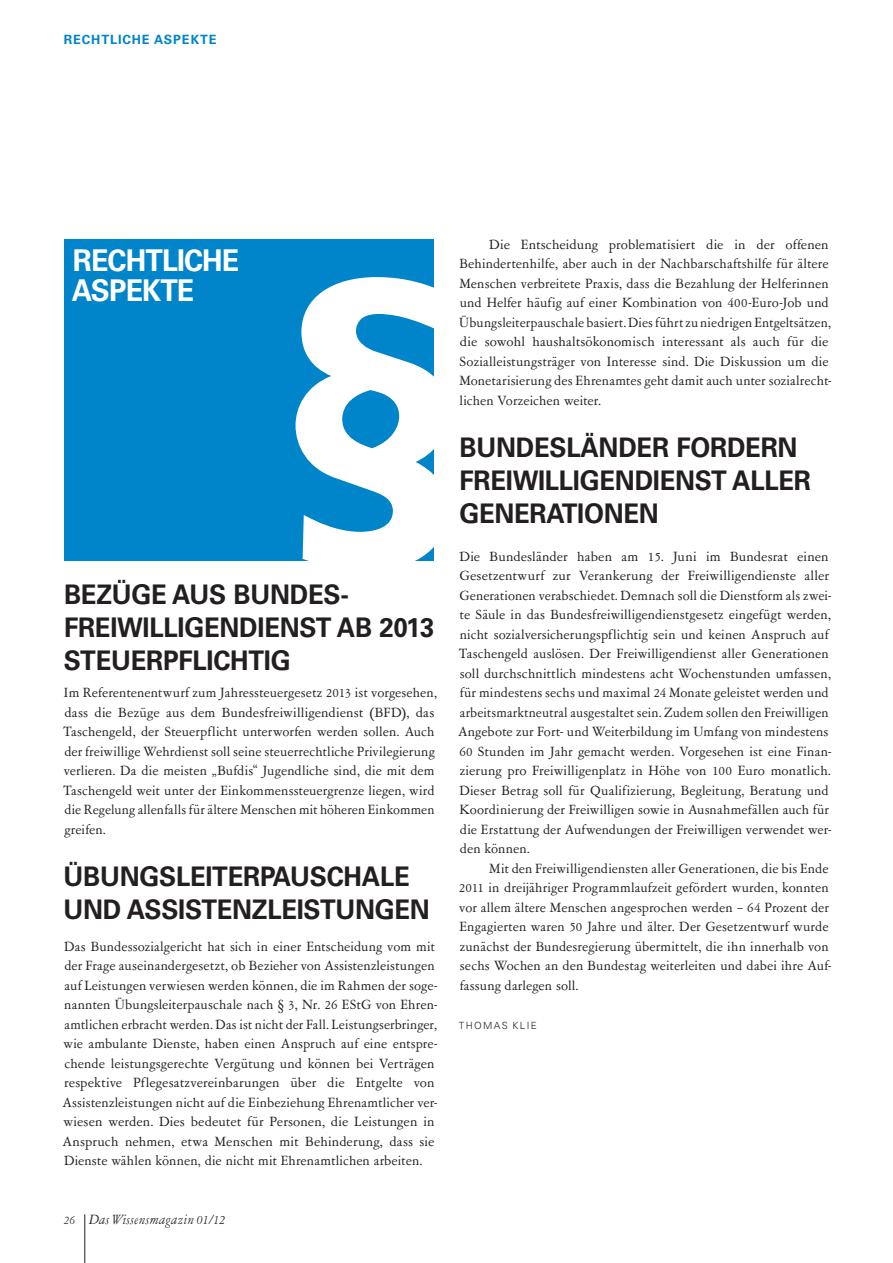
<style>
.page{position:relative;width:893px;height:1263px;background:#fff}
.page>*{position:absolute;margin:0;border:0;box-sizing:border-box;transform-origin:0 0}
.Head_klein{font:700 30px "Univers LT";letter-spacing:-.03em;color:#fff;scale:.95 1}
.Head_XS{font:700 27px/33px "Univers LT";letter-spacing:-.01em;color:#231f20;scale:.95 1}
.Fließtext{font:15px/19.5px "Garamont Amst SB Rom";letter-spacing:.005em;color:#231f20}
.Fließtext_Einzug{font:15px/19.5px "Garamont Amst SB Rom";letter-spacing:.005em;color:#231f20}
.t1{font:italic 15px "Garamont Amst SB";letter-spacing:.04em;color:#231f20}
.Kopf_rechts{font:700 12.75px "Univers LT";letter-spacing:.07em;color:#0084ca}
.Fließtext-2{font:300 9.9px "Univers LT";letter-spacing:.13em;color:#231f20}
.s1{font-size:13.5px}
</style>
<div class="page">
<hr style="left:84px;top:1214px;width:1px;height:49px;background:#231f20">
<div style="left:64px;top:239px;width:370px;height:322px;background:#0084ca"></div>
<svg style="left:296px;top:277px;width:138px;height:284px"></svg>
<p class="Kopf_rechts" style="left:64px;top:32px;width:154px">RECHTLICHE ASPEKTE</p>
<p class="Head_klein" style="left:73px;top:243px;width:177px">RECHTLICHE</p>
<p class="Head_klein" style="left:72px;top:273px;width:131px">ASPEKTE</p>
<p class="Head_XS" style="left:64px;top:578px;width:391px">BEZÜGE AUS BUNDES-<br>FREIWILLIGENDIENST AB 2013<br>STEUERPFLICHTIG</p>
<p class="Fließtext" style="left:63px;top:683px;width:375px">Im Referentenentwurf zum Jahressteuergesetz 2013 ist vorgesehen, dass die Bezüge aus dem Bundesfreiwilligendienst (BFD), das Taschengeld, der Steuerpflicht unterworfen werden sollen. Auch der freiwillige Wehrdienst soll seine steuerrechtliche Privilegierung verlieren. Da die meisten „Bufdis“ Jugendliche sind, die mit dem Taschengeld weit unter der Einkommenssteuergrenze liegen, wird die Regelung allenfalls für ältere Menschen mit höheren Einkommen greifen.</p>
<p class="Head_XS" style="left:64px;top:860px;width:387px">ÜBUNGSLEITERPAUSCHALE<br>UND ASSISTENZLEISTUNGEN</p>
<p class="Fließtext" style="left:63px;top:937px;width:377px">Das Bundessozialgericht hat sich in einer Entscheidung vom mit der Frage auseinandergesetzt, ob Bezieher von Assistenzleistungen auf Leistungen verwiesen werden können, die im Rahmen der soge&shy;nannten Übungsleiterpauschale nach § 3, Nr. 26 EStG von Ehren&shy;amtlichen erbracht werden. Das ist nicht der Fall. Leistungserbringer, wie ambulante Dienste, haben einen Anspruch auf eine entspre&shy;chende leistungsgerechte Vergütung und können bei Verträgen respektive Pflegesatzvereinbarungen über die Entgelte von Assistenzleistungen nicht auf die Einbeziehung Ehrenamtlicher ver&shy;wiesen werden. Dies bedeutet für Personen, die Leistungen in Anspruch nehmen, etwa Menschen mit Behinderung, dass sie Dienste wählen können, die nicht mit Ehrenamtlichen arbeiten.</p>
<p class="t1" style="left:64px;top:1211px;width:163px"><span class="s1">26</span> Das Wissensmagazin 01/12</p>
<p class="Fließtext_Einzug" style="left:459px;top:235px;width:374px;text-indent:30px">Die Entscheidung problematisiert die in der offenen Behindertenhilfe, aber auch in der Nachbarschaftshilfe für ältere Menschen verbreitete Praxis, dass die Bezahlung der Helferinnen und Helfer häufig auf einer Kombination von 400-Euro-Job und Übungsleiterpauschale basiert. Dies führt zu niedrigen Entgeltsätzen, die sowohl haushaltsökonomisch interessant als auch für die Sozialleistungsträger von Interesse sind. Die Diskussion um die Monetarisierung des Ehrenamtes geht damit auch unter sozialrecht&shy;lichen Vorzeichen weiter.</p>
<p class="Head_XS" style="left:459px;top:431px;width:372px">BUNDESLÄNDER FORDERN<br>FREIWILLIGENDIENST ALLER<br>GENERATIONEN</p>
<p class="Fließtext" style="left:458px;top:547px;width:375px">Die Bundesländer haben am 15. Juni im Bundesrat einen Gesetzentwurf zur Verankerung der Freiwilligendienste aller Generationen verabschiedet. Demnach soll die Dienstform als zwei&shy;te Säule in das Bundesfreiwilligendienstgesetz eingefügt werden, nicht sozialversicherungspflichtig sein und keinen Anspruch auf Taschengeld auslösen. Der Freiwilligendienst aller Generationen soll durchschnittlich mindestens acht Wochenstunden umfassen, für mindestens sechs und maximal 24 Monate geleistet werden und arbeitsmarktneutral ausgestaltet sein. Zudem sollen den Freiwilligen Angebote zur Fort- und Weiterbildung im Umfang von mindestens 60 Stunden im Jahr gemacht werden. Vorgesehen ist eine Finan&shy;zierung pro Freiwilligenplatz in Höhe von 100 Euro monatlich.<br>Dieser Betrag soll für Qualifizierung, Begleitung, Beratung und Koordinierung der Freiwilligen sowie in Ausnahmefällen auch für die Erstattung der Aufwendungen der Freiwilligen verwendet wer&shy;den können.</p>
<p class="Fließtext_Einzug" style="left:459px;top:859px;width:373px;text-indent:30px">Mit den Freiwilligendiensten aller Generationen, die bis Ende 2011 in dreijähriger Programmlaufzeit gefördert wurden, konnten vor allem ältere Menschen angesprochen werden – 64 Prozent der Engagierten waren 50 Jahre und älter. Der Gesetzentwurf wurde zunächst der Bundesregierung übermittelt, die ihn innerhalb von sechs Wochen an den Bundestag weiterleiten und dabei ihre Auf&shy;fassung darlegen soll.</p>
<p class="Fließtext-2" style="left:459px;top:1019px;width:79px">THOMAS KLIE</p>
</div>
